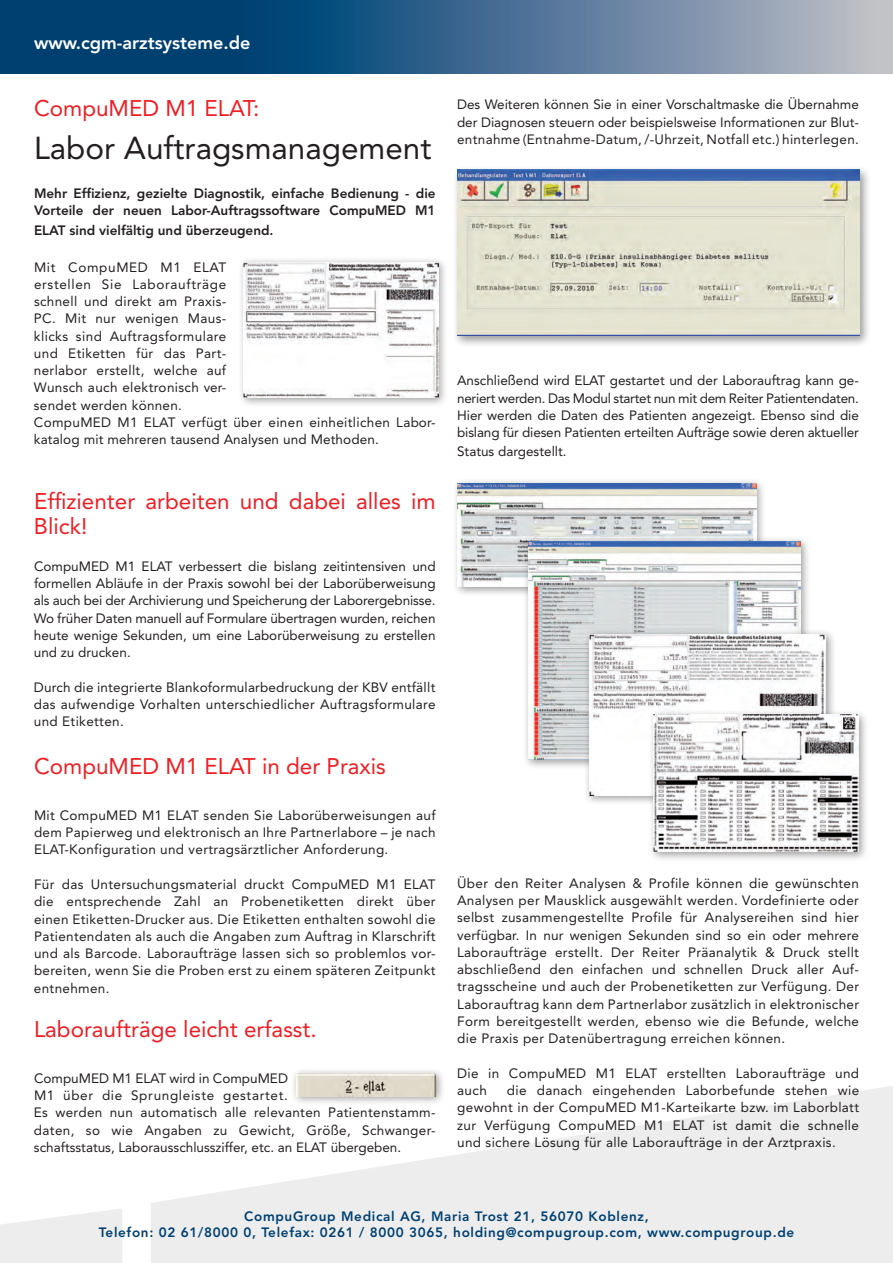
<style>
.page{position:relative;width:893px;height:1263px;background:#fff}
.page>*{position:absolute;margin:0;border:0;box-sizing:border-box;transform-origin:0 0}
.t1{font:31.5px "Avenir";color:#231f20}
.t2{font:22.5px/25.5px "Avenir";color:#ee1d23}
.t3{font:800 18px "Avenir";color:#fff}
.t4{font:13.5px/17.2px "Avenir";letter-spacing:.025em;color:#231f20;text-align:justify}
.t5{font:800 13.5px/17.2px "Avenir";color:#231f20}
.t6{font:800 13.5px/16.2px "Avenir";letter-spacing:.05em;color:#004071;text-align:center}
.t7{font:13.5px "Avenir";color:#231f20}
</style>
<div class="page">
<svg style="left:0;top:0;width:893px;height:74px;background:#426c91"></svg>
<svg style="left:151px;top:1086px;width:742px;height:177px;fill:#ededee"></svg>
<svg style="left:0;top:1209px;width:122px;height:54px;background:#efeff0"></svg>
<div style="left:452px;top:165px;width:419px;height:183px;background:#231f20;opacity:.45"></div>
<img style="left:457px;top:170px;width:402px;height:166px">
<div style="left:290px;top:1067px;width:156px;height:39px;background:#231f20;opacity:.45"></div>
<img style="left:296px;top:1073px;width:140px;height:23px">
<div style="left:237px;top:256px;width:211px;height:151px;background:#231f20;opacity:.45"></div>
<img style="left:243px;top:262px;width:195px;height:135px">
<div style="left:452px;top:477px;width:314px;height:120px;background:#231f20;opacity:.45"></div>
<img style="left:458px;top:483px;width:298px;height:104px">
<div style="left:522px;top:535px;width:289px;height:235px;background:#231f20;opacity:.45"></div>
<img style="left:528px;top:542px;width:273px;height:218px">
<div style="left:583px;top:628px;width:253px;height:178px;background:#231f20;opacity:.45"></div>
<img style="left:590px;top:634px;width:236px;height:162px">
<div style="left:648px;top:709px;width:221px;height:153px;background:#231f20;opacity:.45"></div>
<img style="left:654px;top:715px;width:205px;height:136px">
<h3 class="t3" style="left:34px;top:32px;width:218px">www.cgm-arztsysteme.de</h3>
<h2 class="t2" style="left:34px;top:96px;width:227px">CompuMED M1 ELAT:</h2>
<h1 class="t1" style="left:34px;top:130px;width:399px">Labor Auftragsmanagement</h1>
<p class="t5" style="left:34px;top:185px;width:403px">Mehr Effizienz, gezielte Diagnostik, einfache Bedienung - die<br>Vorteile der neuen Labor-Auftragssoftware CompuMED M1</p>
<p class="t5" style="left:34px;top:222px;width:241px">ELAT sind vielfältig und überzeugend.</p>
<p class="t4" style="left:34px;top:258px;width:403px;text-align:left">Mit CompuMED M1 ELAT<br>erstellen Sie Laboraufträge<br>schnell und direkt am Praxis-<br>PC. Mit nur wenigen Maus-<br>klicks sind Auftragsformulare<br>und Etiketten für das Part-<br>nerlabor erstellt, welche auf<br>Wunsch auch elektronisch ver-<br>sendet werden können.<br>CompuMED M1 ELAT verfügt über einen einheitlichen Labor&shy;katalog mit mehreren tausend Analysen und Methoden.</p>
<h2 class="t2" style="left:34px;top:488px;width:403px">Effizienter arbeiten und dabei alles im<br>Blick!</h2>
<p class="t4" style="left:34px;top:558px;width:403px">CompuMED M1 ELAT verbessert die bislang zeitintensiven und formellen Abläufe in der Praxis sowohl bei der Laborüberweisung als auch bei der Archivierung und Speicherung der Laborergebnisse.<br>Wo früher Daten manuell auf Formulare übertragen wurden, reichen heute wenige Sekunden, um eine Laborüberweisung zu erstellen und zu drucken.</p>
<p class="t4" style="left:34px;top:678px;width:403px">Durch die integrierte Blankoformularbedruckung der KBV entfällt das aufwendige Vorhalten unterschiedlicher Auftragsformulare und Etiketten.</p>
<h2 class="t2" style="left:34px;top:754px;width:353px">CompuMED M1 ELAT in der Praxis</h2>
<p class="t4" style="left:34px;top:807px;width:403px">Mit CompuMED M1 ELAT senden Sie Laborüberweisungen auf dem Papierweg und elektronisch an Ihre Partnerlabore – je nach ELAT-Konfiguration und vertragsärztlicher Anforderung.</p>
<p class="t4" style="left:34px;top:876px;width:403px">Für das Untersuchungsmaterial druckt CompuMED M1 ELAT die entsprechende Zahl an Probenetiketten direkt über einen Etiketten-Drucker aus. Die Etiketten enthalten sowohl die Patientendaten als auch die Angaben zum Auftrag in Klarschrift und als Barcode. Laboraufträge lassen sich so problemlos vor&shy;bereiten, wenn Sie die Proben erst zu einem späteren Zeitpunkt entnehmen.</p>
<h2 class="t2" style="left:34px;top:1017px;width:284px">Laboraufträge leicht erfasst.</h2>
<p class="t4" style="left:34px;top:1070px;width:403px;text-align:left">CompuMED M1 ELAT wird in CompuMED<br>M1 über die Sprungleiste gestartet.<br>Es werden nun automatisch alle relevanten Patientenstamm&shy;daten, so wie Angaben zu Gewicht, Größe, Schwanger&shy;schaftsstatus, Laborausschlussziffer, etc. an ELAT übergeben.</p>
<p class="t4" style="left:457px;top:96px;width:403px">Des Weiteren können Sie in einer Vorschaltmaske die Übernahme der Diagnosen steuern oder beispielsweise Informationen zur Blut&shy;entnahme (Entnahme-Datum, /-Uhrzeit, Notfall etc.) hinterlegen.</p>
<p class="t4" style="left:457px;top:372px;width:403px">Anschließend wird ELAT gestartet und der Laborauftrag kann ge&shy;neriert werden. Das Modul startet nun mit dem Reiter Patientendaten.<br>Hier werden die Daten des Patienten angezeigt. Ebenso sind die bislang für diesen Patienten erteilten Aufträge sowie deren aktueller</p>
<p class="t7" style="left:457px;top:443px;width:111px">Status dargestellt.</p>
<p class="t4" style="left:457px;top:875px;width:404px">Über den Reiter Analysen &amp; Profile können die gewünschten Analysen per Mausklick ausgewählt werden. Vordefinierte oder selbst zusammengestellte Profile für Analysereihen sind hier verfügbar. In nur wenigen Sekunden sind so ein oder mehrere Laboraufträge erstellt. Der Reiter Präanalytik &amp; Druck stellt abschließend den einfachen und schnellen Druck aller Auf&shy;tragsscheine und auch der Probenetiketten zur Verfügung. Der Laborauftrag kann dem Partnerlabor zusätzlich in elektronischer Form bereitgestellt werden, ebenso wie die Befunde, welche die Praxis per Datenübertragung erreichen können.</p>
<p class="t4" style="left:457px;top:1064px;width:403px">Die in CompuMED M1 ELAT erstellten Laboraufträge und auch</p>
<p class="t4" style="left:457px;top:1082px;width:403px;text-indent:50px">die danach eingehenden Laborbefunde stehen wie gewohnt in der CompuMED M1-Karteikarte bzw. im Laborblatt zur Verfügung CompuMED M1 ELAT ist damit die schnelle und sichere Lösung für alle Laboraufträge in der Arztpraxis.</p>
<p class="t6" style="left:99px;top:1208px;width:697px">CompuGroup Medical AG, Maria Trost 21, 56070 Koblenz,<br>Telefon: 02 61/8000 0, Telefax: 0261 / 8000 3065, holding@compugroup.com, www.compugroup.de</p>
</div>
